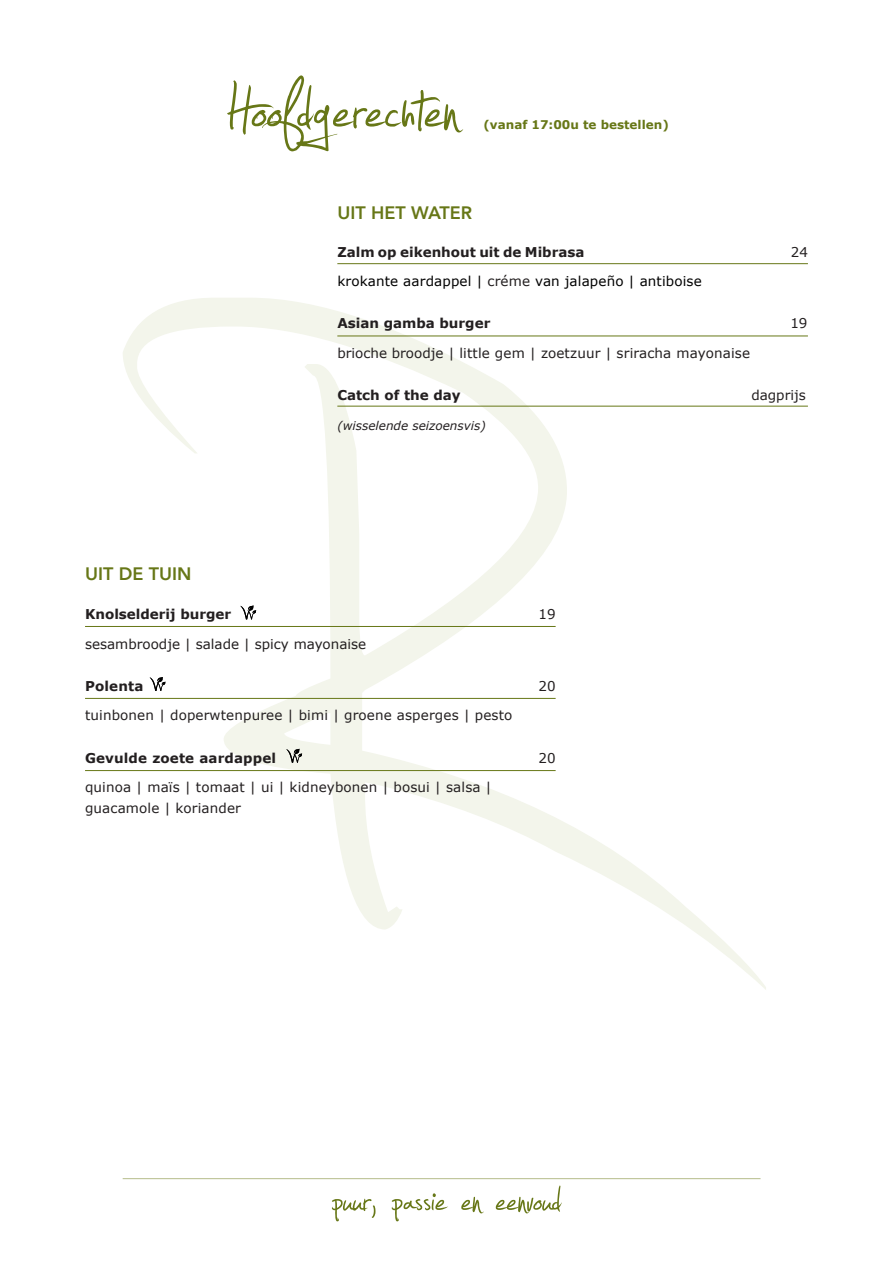
<style>
.page{position:relative;width:893px;height:1263px;background:#fff}
.page>*{position:absolute;margin:0;border:0;box-sizing:border-box;transform-origin:0 0}
.Titel{font:135px "Jellyka Estryas Handwriting";color:#677717}
.t1{font:79.2px "Jellyka Estryas Handwriting";color:#677717}
.t2{font:800 18px "Avenir";color:#677717}
.Body{font:13.5px/21px "Verdana";letter-spacing:.01em;color:#231f20}
.tussen_haakjes{font:13.5px "Verdana";color:#231f20}
.tussen_haakjes-2{font:700 13.5px "Verdana";color:#231f20}
.Body-2{font:700 13.5px "Verdana";letter-spacing:.01em;color:#231f20}
.Body-3{font:13.5px "Verdana";letter-spacing:.01em;color:#000001}
.Titel-2{font:700 12px "Verdana";color:#677717}
.tussen_haakjes-3{font:italic 12px "Verdana";color:#231f20}
.s1{color:#231f20}
</style>
<div class="page">
<svg style="left:123px;top:298px;width:643px;height:692px"></svg>
<hr style="left:123px;top:1178px;width:637px;height:1px;background:#bdc497">
<svg style="left:240px;top:605px;width:16px;height:14px"></svg>
<svg style="left:150px;top:677px;width:15px;height:14px"></svg>
<svg style="left:286px;top:749px;width:16px;height:14px"></svg>
<hr style="left:337px;top:263px;width:471px;height:1px;background:#677717">
<hr style="left:337px;top:336px;width:471px;height:1px;background:#677717">
<hr style="left:337px;top:406px;width:471px;height:1px;background:#677717">
<hr style="left:85px;top:626px;width:471px;height:1px;background:#677717">
<hr style="left:85px;top:770px;width:471px;height:1px;background:#677717">
<hr style="left:85px;top:698px;width:471px;height:1px;background:#677717">
<p class="Titel" style="left:224px;top:53px;width:235px">Hoofdgerechten</p>
<p class="Titel-2" style="left:483px;top:117px;width:187px">(vanaf 17:00u te bestellen)</p>
<p class="t2" style="left:337px;top:198px;width:136px">UIT HET WATER</p>
<p class="t2" style="left:85px;top:559px;width:108px">UIT DE TUIN</p>
<p class="tussen_haakjes-2" style="left:337px;top:243px;width:249px">Zalm op eikenhout uit de Mibrasa</p>
<p class="tussen_haakjes" style="left:791px;top:243px;width:19px">24</p>
<p class="Body-3" style="left:337px;top:273px;width:366px">krokante aardappel | <span class="s1">créme</span> van jalapeño | antiboise</p>
<p class="tussen_haakjes-2" style="left:337px;top:315px;width:155px">Asian gamba burger</p>
<p class="tussen_haakjes" style="left:790px;top:315px;width:19px">19</p>
<p class="tussen_haakjes" style="left:337px;top:344px;width:414px">brioche broodje | little gem | zoetzuur | sriracha mayonaise</p>
<p class="tussen_haakjes-2" style="left:337px;top:386px;width:125px">Catch of the day</p>
<p class="tussen_haakjes" style="left:751px;top:387px;width:56px">dagprijs</p>
<p class="tussen_haakjes-3" style="left:337px;top:418px;width:150px">(wisselende seizoensvis)</p>
<p class="Body-2" style="left:85px;top:606px;width:148px">Knolselderij burger</p>
<p class="Body" style="left:538px;top:604px;width:19px">19</p>
<p class="tussen_haakjes" style="left:85px;top:635px;width:283px">sesambroodje | salade | spicy mayonaise</p>
<p class="Body-2" style="left:85px;top:677px;width:60px">Polenta</p>
<p class="Body" style="left:538px;top:676px;width:19px">20</p>
<p class="Body" style="left:85px;top:705px;width:429px">tuinbonen | doperwtenpuree | bimi | groene asperges | pesto</p>
<p class="Body-2" style="left:85px;top:749px;width:193px">Gevulde zoete aardappel</p>
<p class="Body" style="left:538px;top:747px;width:19px">20</p>
<p class="Body" style="left:85px;top:777px;width:408px">quinoa | maïs | tomaat | ui | kidneybonen | bosui | salsa | guacamole | koriander</p>
<h2 class="t1" style="left:332px;top:1166px;width:230px">puur, passie en eenvoud</h2>
</div>
